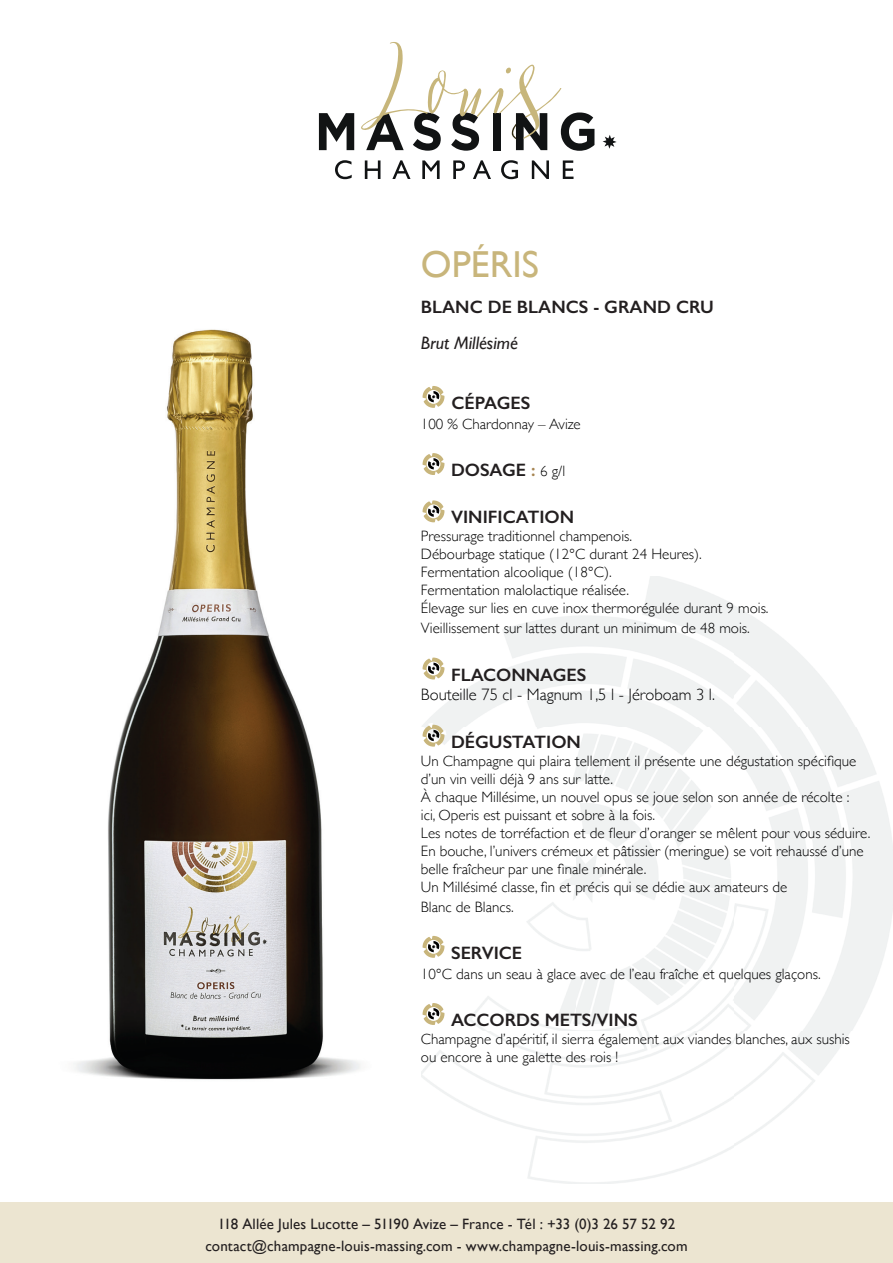
<style>
.page{position:relative;width:893px;height:1263px;background:#fff}
.page>*{position:absolute;margin:0;border:0;box-sizing:border-box;transform-origin:0 0}
.t1{font:37.5px "Gill Sans";color:#c8b57b}
.t2{font:600 18px "Gill Sans";color:#231f20}
.t3{font:italic 18px "Gill Sans";color:#231f20}
.t4{font:300 16.5px "Gill Sans";color:#000001}
.t5{font:300 15px/18px "Gill Sans";color:#000001}
.t6{font:15px/22.5px "Gill Sans";letter-spacing:.01em;color:#231f20;text-align:center}
.s1{color:#a68451}
.s2{font-weight:300;font-size:15px;color:#000001}
</style>
<div class="page">
<img style="left:73px;top:329px;width:288px;height:751px">
<svg style="left:335px;top:160px;width:17px;height:19px"></svg>
<svg style="left:365px;top:160px;width:15px;height:19px"></svg>
<svg style="left:392px;top:160px;width:18px;height:19px"></svg>
<svg style="left:422px;top:160px;width:18px;height:19px"></svg>
<svg style="left:453px;top:160px;width:12px;height:19px"></svg>
<svg style="left:473px;top:160px;width:18px;height:19px"></svg>
<svg style="left:501px;top:160px;width:17px;height:19px"></svg>
<svg style="left:532px;top:160px;width:17px;height:19px"></svg>
<svg style="left:563px;top:160px;width:10px;height:19px"></svg>
<svg style="left:319px;top:113px;width:35px;height:37px"></svg>
<svg style="left:603px;top:135px;width:14px;height:14px"></svg>
<svg style="left:361px;top:42px;width:233px;height:109px"></svg>
<svg style="left:422px;top:386px;width:23px;height:22px"></svg>
<svg style="left:422px;top:453px;width:23px;height:22px"></svg>
<svg style="left:422px;top:500px;width:23px;height:23px"></svg>
<svg style="left:422px;top:657px;width:23px;height:23px"></svg>
<svg style="left:421px;top:723px;width:25px;height:24px"></svg>
<svg style="left:422px;top:935px;width:23px;height:23px"></svg>
<svg style="left:422px;top:1003px;width:23px;height:22px"></svg>
<div style="left:0;top:1202px;width:893px;height:61px;background:#ece5d1"></div>
<h1 class="t1" style="left:421px;top:242px;width:119px">OPÉRIS</h1>
<p class="t2" style="left:421px;top:296px;width:295px">BLANC DE BLANCS - GRAND CRU</p>
<p class="t3" style="left:421px;top:332px;width:98px">Brut Millésimé</p>
<p class="t2" style="left:451px;top:392px;width:80px">CÉPAGES</p>
<p class="t5" style="left:421px;top:414px;width:161px">100 % Chardonnay – Avize</p>
<p class="t2" style="left:451px;top:459px;width:116px">DOSAGE <span class="s1">:</span> <span class="s2">6 g/l</span></p>
<p class="t2" style="left:451px;top:506px;width:125px">VINIFICATION</p>
<p class="t5" style="left:421px;top:527px;width:349px">Pressurage traditionnel champenois.<br>Débourbage statique (12°C durant 24 Heures).<br>Fermentation alcoolique (18°C).<br>Fermentation malolactique réalisée.<br>Élevage sur lies en cuve inox thermorégulée durant 9 mois.</p>
<p class="t5" style="left:421px;top:619px;width:330px">Vieillissement sur lattes durant un minimum de 48 mois.</p>
<p class="t2" style="left:451px;top:663px;width:137px">FLACONNAGES</p>
<p class="t4" style="left:421px;top:682px;width:295px">Bouteille 75 cl - Magnum 1,5 l - Jéroboam 3 l.</p>
<p class="t2" style="left:451px;top:731px;width:131px">DÉGUSTATION</p>
<p class="t5" style="left:421px;top:751px;width:451px">Un Champagne qui plaira tellement il présente une dégustation spécifique d’un vin veilli déjà 9 ans sur latte.<br>À chaque Millésime, un nouvel opus se joue selon son année de récolte :<br>ici, Operis est puissant et sobre à la fois.<br>Les notes de torréfaction et de fleur d’oranger se mêlent pour vous séduire.<br>En bouche, l’univers crémeux et pâtissier (meringue) se voit rehaussé d’une belle fraîcheur par une finale minérale.<br>Un Millésimé classe, fin et précis qui se dédie aux amateurs de</p>
<p class="t5" style="left:421px;top:897px;width:94px">Blanc de Blancs.</p>
<p class="t2" style="left:451px;top:942px;width:73px">SERVICE</p>
<p class="t5" style="left:421px;top:964px;width:401px">10°C dans un seau à glace avec de l’eau fraîche et quelques glaçons.</p>
<p class="t2" style="left:451px;top:1009px;width:188px">ACCORDS METS/VINS</p>
<p class="t5" style="left:421px;top:1029px;width:430px">Champagne d’apéritif, il sierra également aux viandes blanches, aux sushis ou encore à une galette des rois !</p>
<p class="t6" style="left:205px;top:1212px;width:484px">118 Allée Jules Lucotte – 51190 Avize – France - Tél : +33 (0)3 26 57 52 92 contact@champagne-louis-massing.com - www.champagne-louis-massing.com</p>
</div>
